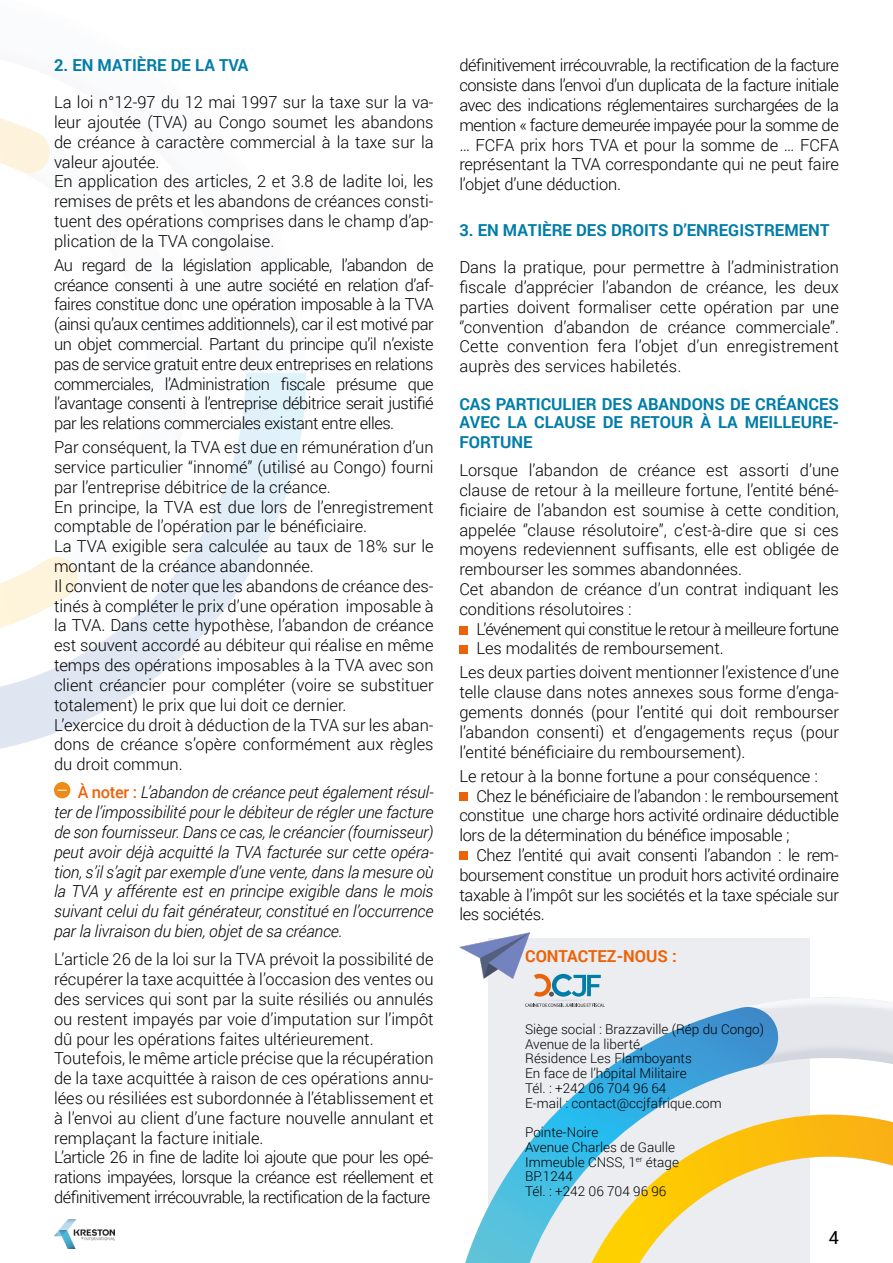
<style>
.page{position:relative;width:893px;height:1263px;background:#fff}
.page>*{position:absolute;margin:0;border:0;box-sizing:border-box;transform-origin:0 0}
.t1{font:18px "Roboto";color:#000}
.t2{font:300 16.5px/19.8px "Roboto";color:#000;text-align:justify}
.t3{font:italic 300 16.5px/19.8px "Roboto";letter-spacing:-.01em;color:#000;text-align:justify}
.t4{font:300 16.5px "Roboto";letter-spacing:-.02em;color:#000}
.t5{font:700 16.5px/18px "Roboto";color:#007da9}
.t6{font:300 16.5px/19.8px "Roboto";letter-spacing:-.03em;color:#000}
.t7{font:700 16.5px "Roboto";color:#eb6309}
.t8{font:300 13.5px/14.7px "Roboto";color:#000}
.s1{font-weight:500;font-style:normal;color:#eb6309}
</style>
<div class="page">
<div style="left:488px;top:938px;width:322px;height:325px;background:#ebedf0"></div>
<svg style="left:0;top:373px;width:306px;height:376px"></svg>
<svg style="left:81px;top:373px;width:131px;height:274px"></svg>
<img style="left:113px;top:373px;width:38px;height:186px">
<img style="left:151px;top:373px;width:38px;height:137px">
<img style="left:81px;top:491px;width:32px;height:100px">
<svg style="left:0;top:118px;width:81px;height:558px"></svg>
<img style="left:748px;top:997px;width:145px;height:11px">
<svg style="left:465px;top:1007px;width:316px;height:256px"></svg>
<svg style="left:541px;top:1107px;width:301px;height:156px"></svg>
<svg style="left:591px;top:1115px;width:302px;height:148px"></svg>
<svg style="left:54px;top:782px;width:16px;height:16px"></svg>
<div style="left:459px;top:626px;width:9px;height:9px;background:#eb6309"></div>
<div style="left:459px;top:645px;width:9px;height:9px;background:#eb6309"></div>
<div style="left:459px;top:792px;width:9px;height:8px;background:#eb6309"></div>
<div style="left:459px;top:851px;width:9px;height:9px;background:#eb6309"></div>
<img style="left:459px;top:932px;width:70px;height:47px">
<img style="left:54px;top:1219px;width:60px;height:30px">
<svg style="left:525px;top:974px;width:80px;height:33px"></svg>
<p class="t5" style="left:54px;top:56px;width:196px">2. EN MATIÈRE DE LA TVA</p>
<p class="t2" style="left:54px;top:92px;width:381px;text-align:left">La loi n°12-97 du 12 mai 1997 sur la taxe sur la va&shy;leur ajoutée (TVA) au Congo soumet les abandons de créance à caractère commercial à la taxe sur la valeur ajoutée.<br>En application des articles, 2 et 3.8 de ladite loi, les remises de prêts et les abandons de créances consti&shy;tuent des opérations comprises dans le champ d’ap&shy;plication de la TVA congolaise.</p>
<p class="t2" style="left:54px;top:254px;width:381px">Au regard de la législation applicable, l’abandon de créance consenti à une autre société en relation d’af&shy;faires constitue donc une opération imposable à la TVA (ainsi qu’aux centimes additionnels), car il est motivé par un objet commercial. Partant du principe qu’il n’existe pas de service gratuit entre deux entreprises en relations commerciales, l’Administration fiscale présume que l’avantage consenti à l’entreprise débitrice serait justifié par les relations commerciales existant entre elles.</p>
<p class="t2" style="left:54px;top:437px;width:381px;text-align:left">Par conséquent, la TVA est due en rémunération d’un service particulier “innomé” (utilisé au Congo) fourni par l’entreprise débitrice de la créance.<br>En principe, la TVA est due lors de l’enregistrement comptable de l’opération par le bénéficiaire.<br>La TVA exigible sera calculée au taux de 18% sur le montant de la créance abandonnée.<br>Il convient de noter que les abandons de créance des&shy;tinés à compléter le prix d’une opération imposable à la TVA. Dans cette hypothèse, l’abandon de créance est souvent accordé au débiteur qui réalise en même temps des opérations imposables à la TVA avec son client créancier pour compléter (voire se substituer totalement) le prix que lui doit ce dernier.<br>L’exercice du droit à déduction de la TVA sur les aban&shy;dons de créance s’opère conformément aux règles du droit commun.</p>
<p class="t3" style="left:54px;top:782px;width:381px;text-indent:24px"><span class="s1">À noter :</span> L’abandon de créance peut également résul&shy;ter de l’impossibilité pour le débiteur de régler une facture de son fournisseur. Dans ce cas, le créancier (fournisseur) peut avoir déjà acquitté la TVA facturée sur cette opéra&shy;tion, s’il s’agit par exemple d’une vente, dans la mesure où la TVA y afférente est en principe exigible dans le mois suivant celui du fait générateur, constitué en l’occurrence par la livraison du bien, objet de sa créance.</p>
<p class="t2" style="left:54px;top:949px;width:381px;text-align:left">L’article 26 de la loi sur la TVA prévoit la possibilité de récupérer la taxe acquittée à l’occasion des ventes ou des services qui sont par la suite résiliés ou annulés ou restent impayés par voie d’imputation sur l’impôt dû pour les opérations faites ultérieurement.<br>Toutefois, le même article précise que la récupération de la taxe acquittée à raison de ces opérations annu&shy;lées ou résiliées est subordonnée à l’établissement et à l’envoi au client d’une facture nouvelle annulant et remplaçant la facture initiale.<br>L’article 26 in fine de ladite loi ajoute que pour les opé&shy;rations impayées, lorsque la créance est réellement et définitivement irrécouvrable, la rectification de la facture</p>
<p class="t2" style="left:459px;top:55px;width:381px">définitivement irrécouvrable, la rectification de la facture consiste dans l’envoi d’un duplicata de la facture initiale avec des indications réglementaires surchargées de la mention « facture demeurée impayée pour la somme de … FCFA prix hors TVA et pour la somme de … FCFA représentant la TVA correspondante qui ne peut faire l’objet d’une déduction.</p>
<p class="t5" style="left:459px;top:221px;width:372px">3. EN MATIÈRE DES DROITS D’ENREGISTREMENT</p>
<p class="t2" style="left:459px;top:257px;width:381px">Dans la pratique, pour permettre à l’administration fiscale d’apprécier l’abandon de créance, les deux parties doivent formaliser cette opération par une ‘’convention d’abandon de créance commerciale’’.<br>Cette convention fera l’objet d’un enregistrement auprès des services habiletés.</p>
<p class="t5" style="left:459px;top:394px;width:381px">CAS PARTICULIER DES ABANDONS DE CRÉANCES<br>AVEC LA CLAUSE DE RETOUR À LA MEILLEURE-</p>
<p class="t5" style="left:459px;top:432px;width:75px">FORTUNE</p>
<p class="t2" style="left:459px;top:460px;width:381px;text-align:left">Lorsque l’abandon de créance est assorti d’une clause de retour à la meilleure fortune, l’entité béné&shy;ficiaire de l’abandon est soumise à cette condition, appelée ‘’clause résolutoire’’, c’est-à-dire que si ces moyens redeviennent suffisants, elle est obligée de rembourser les sommes abandonnées.<br>Cet abandon de créance d’un contrat indiquant les conditions résolutoires :</p>
<p class="t6" style="left:476px;top:618px;width:364px">L’événement qui constitue le retour à meilleure fortune<br>Les modalités de remboursement.</p>
<p class="t2" style="left:459px;top:662px;width:381px">Les deux parties doivent mentionner l’existence d’une telle clause dans notes annexes sous forme d’enga&shy;gements donnés (pour l’entité qui doit rembourser l’abandon consenti) et d’engagements reçus (pour l’entité bénéficiaire du remboursement).</p>
<p class="t2" style="left:459px;top:765px;width:360px">Le retour à la bonne fortune a pour conséquence :</p>
<p class="t4" style="left:476px;top:784px;width:364px">Chez le bénéficiaire de l’abandon : le remboursement</p>
<p class="t4" style="left:459px;top:804px;width:381px">constitue une charge hors activité ordinaire déductible</p>
<p class="t4" style="left:459px;top:824px;width:332px">lors de la détermination du bénéfice imposable ;</p>
<p class="t4" style="left:476px;top:844px;width:364px">Chez l’entité qui avait consenti l’abandon : le rem-</p>
<p class="t4" style="left:459px;top:863px;width:381px">boursement constitue un produit hors activité ordinaire</p>
<p class="t4" style="left:459px;top:883px;width:381px">taxable à l’impôt sur les sociétés et la taxe spéciale sur</p>
<p class="t4" style="left:459px;top:903px;width:87px">les sociétés.</p>
<p class="t7" style="left:525px;top:944px;width:153px">CONTACTEZ-NOUS :</p>
<p class="t8" style="left:525px;top:1021px;width:240px">Siège social : Brazzaville (Rép du Congo)<br>Avenue de la liberté,<br>Résidence Les Flamboyants<br>En face de l’hôpital Militaire<br>Tél. : +242 06 704 96 64<br>E-mail : contact@ccjfafrique.com</p>
<p class="t8" style="left:525px;top:1124px;width:155px">Pointe-Noire<br>Avenue Charles de Gaulle<br>Immeuble CNSS, 1<sup>er</sup> étage<br>BP.1244<br>Tél. : +242 06 704 96 96</p>
<p class="t1" style="left:829px;top:1224px;width:12px">4</p>
</div>
